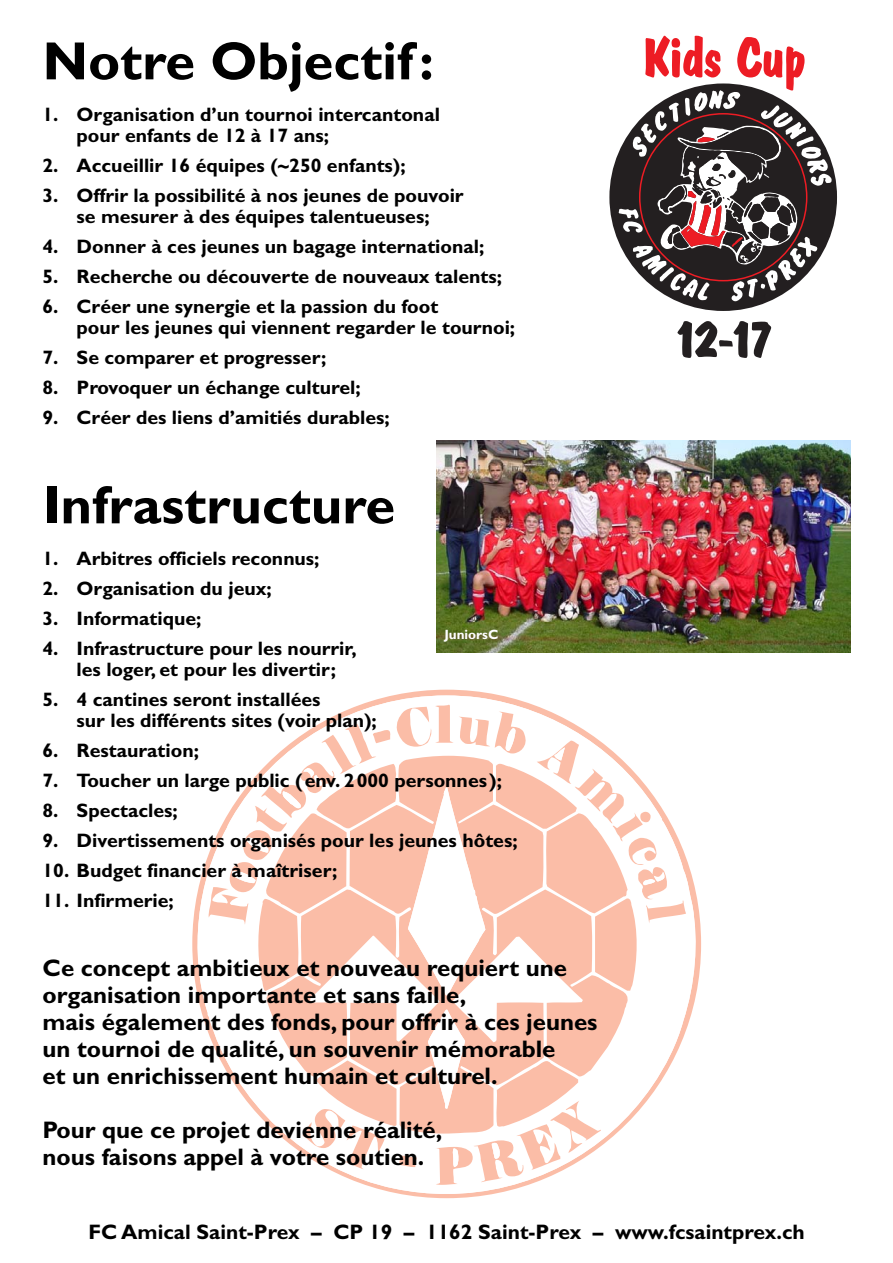
<style>
.page{position:relative;width:893px;height:1263px;background:#fff}
.page>*{position:absolute;margin:0;border:0;box-sizing:border-box;transform-origin:0 0}
.t1{font:700 55.2px "Dom Casual";letter-spacing:-.05em;color:#ed1c24}
.t2{font:700 55.2px "Dom Casual";color:#231f20}
.t3{font:700 54px "Gill Sans";color:#000}
.t4{font:700 24px/27px "Gill Sans";color:#000}
.t5{font:700 21px "Gill Sans";color:#000}
.t6{font:700 19.5px/21px "Gill Sans";color:#000}
.t7{font:700 13.5px "Gill Sans";color:#fff}
</style>
<div class="page">
<svg style="left:192px;top:695px;width:507px;height:499px"></svg>
<svg style="left:262px;top:995px;width:368px;height:139px;fill:#fbbda7"></svg>
<svg style="left:208px;top:705px;width:478px;height:290px"></svg>
<svg style="left:428px;top:1010px;width:173px;height:175px"></svg>
<svg style="left:302px;top:1060px;width:115px;height:110px"></svg>
<div style="left:609px;top:83px;width:228px;height:228px;background:#231f20;border-radius:50%"></div>
<svg style="left:618px;top:90px;width:213px;height:212px"></svg>
<img style="left:436px;top:440px;width:414px;height:213px">
<h2 class="t3" style="left:43px;top:43px;width:393px">Notre Objectif:</h2>
<p class="t6" style="left:77px;top:106px;width:365px;text-indent:-34px">1. Organisation d’un tournoi intercantonal pour enfants de 12 à 17 ans;</p>
<p class="t6" style="left:43px;top:157px;width:365px">2. Accueillir 16 équipes (~250 enfants);</p>
<p class="t6" style="left:43px;top:187px;width:422px;text-align:center">3. Offrir la possibilité à nos jeunes de pouvoir se mesurer à des équipes talentueuses;</p>
<p class="t6" style="left:43px;top:238px;width:443px">4. Donner à ces jeunes un bagage international;</p>
<p class="t6" style="left:43px;top:268px;width:461px">5. Recherche ou découverte de nouveaux talents;</p>
<p class="t6" style="left:77px;top:298px;width:440px;text-indent:-34px">6. Créer une synergie et la passion du foot<br>pour les jeunes qui viennent regarder le tournoi;</p>
<p class="t6" style="left:43px;top:349px;width:285px">7. Se comparer et progresser;</p>
<p class="t6" style="left:43px;top:379px;width:320px">8. Provoquer un échange culturel;</p>
<p class="t6" style="left:43px;top:409px;width:349px">9. Créer des liens d’amitiés durables;</p>
<h2 class="t3" style="left:43px;top:487px;width:354px">Infrastructure</h2>
<p class="t6" style="left:43px;top:550px;width:278px">1. Arbitres officiels reconnus;</p>
<p class="t6" style="left:43px;top:580px;width:231px">2. Organisation du jeux;</p>
<p class="t6" style="left:43px;top:610px;width:160px">3. Informatique;</p>
<p class="t6" style="left:77px;top:640px;width:281px;text-indent:-34px">4. Infrastructure pour les nourrir, les loger, et pour les divertir;</p>
<p class="t6" style="left:77px;top:691px;width:302px;text-indent:-34px">5. 4 cantines seront installées<br>sur les différents sites (voir plan);</p>
<p class="t6" style="left:43px;top:742px;width:158px">6. Restauration;</p>
<p class="t6" style="left:43px;top:772px;width:461px">7. Toucher un large public (env. 2000 personnes);</p>
<p class="t6" style="left:43px;top:802px;width:137px">8. Spectacles;</p>
<p class="t6" style="left:43px;top:832px;width:476px">9. Divertissements organisés pour les jeunes hôtes;</p>
<p class="t6" style="left:43px;top:862px;width:296px">10. Budget financier à maîtriser;</p>
<p class="t6" style="left:43px;top:892px;width:133px">11. Infirmerie;</p>
<p class="t7" style="left:444px;top:630px;width:55px">JuniorsC</p>
<p class="t4" style="left:43px;top:957px;width:556px">Ce concept ambitieux et nouveau requiert une organisation importante et sans faille,<br>mais également des fonds, pour offrir à ces jeunes un tournoi de qualité, un souvenir mémorable<br>et un enrichissement humain et culturel.</p>
<p class="t4" style="left:43px;top:1119px;width:401px">Pour que ce projet devienne réalité, nous faisons appel à votre soutien.</p>
<h1 class="t1" style="left:641px;top:36px;width:167px">Kids Cup</h1>
<h1 class="t2" style="left:676px;top:316px;width:98px">12-17</h1>
<p class="t5" style="left:89px;top:1225px;width:717px">FC Amical Saint-Prex – CP 19 – 1162 Saint-Prex – www.fcsaintprex.ch</p>
</div>
